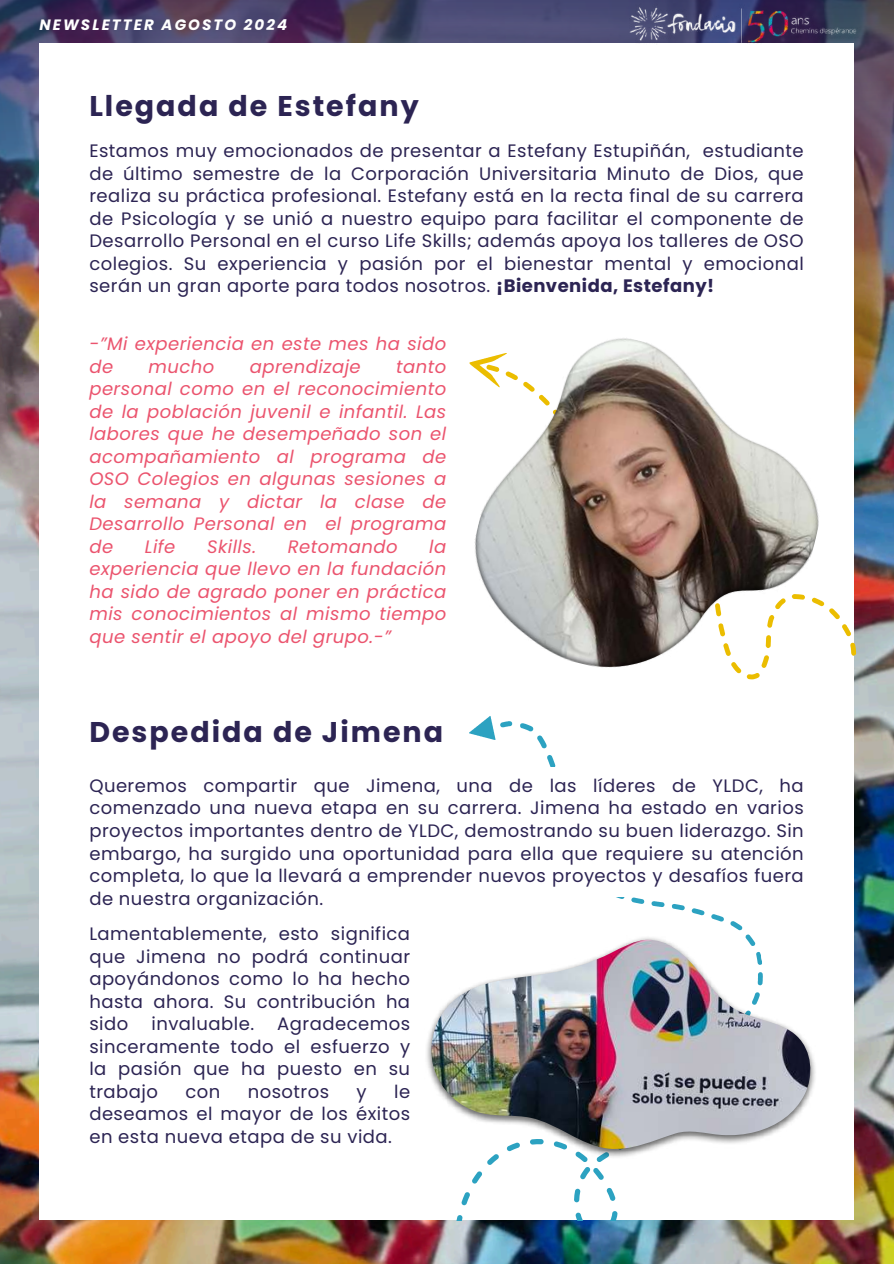
<style>
.page{position:relative;width:894px;height:1264px;background:#fff}
.page>*{position:absolute;margin:0;border:0;box-sizing:border-box;transform-origin:0 0}
.t1{font:700 28.5px "Poppins";letter-spacing:.07em;color:#2c2453}
.t2{font:18px/22.5px "Poppins";letter-spacing:.025em;color:#2c2453;text-align:justify}
.t3{font:italic 18px/22.5px "Poppins";letter-spacing:.025em;color:#eb546e;text-align:justify}
.t4{font:italic 700 15px "Poppins";letter-spacing:.14em;color:#fff}
.s1{font-weight:700}
</style>
<div class="page">
<img style="left:0;top:466px;width:893px;height:797px">
<img style="left:0;top:0;width:893px;height:466px">
<div style="left:39px;top:44px;width:814px;height:1175px;background:#fff"></div>
<img style="left:606px;top:0;width:270px;height:51px">
<svg style="left:469px;top:716px;width:43px;height:24px"></svg>
<svg style="left:520px;top:723px;width:26px;height:25px"></svg>
<svg style="left:547px;top:755px;width:8px;height:12px"></svg>
<svg style="left:616px;top:897px;width:88px;height:19px"></svg>
<svg style="left:711px;top:914px;width:13px;height:8px"></svg>
<svg style="left:730px;top:921px;width:19px;height:14px"></svg>
<svg style="left:457px;top:1158px;width:161px;height:61px"></svg>
<img style="left:426px;top:935px;width:390px;height:223px">
<img style="left:431px;top:939px;width:379px;height:210px">
<svg style="left:850px;top:642px;width:5px;height:13px"></svg>
<img style="left:469px;top:338px;width:381px;height:342px">
<p class="t4" style="left:39px;top:15px;width:249px">NEWSLETTER AGOSTO 2024</p>
<h1 class="t1" style="left:89px;top:86px;width:331px">Llegada de Estefany</h1>
<p class="t2" style="left:89px;top:139px;width:715px">Estamos muy emocionados de presentar a Estefany Estupiñán, estudiante de último semestre de la Corporación Universitaria Minuto de Dios, que realiza su práctica profesional. Estefany está en la recta final de su carrera de Psicología y se unió a nuestro equipo para facilitar el componente de Desarrollo Personal en el curso Life Skills; además apoya los talleres de OSO colegios. Su experiencia y pasión por el bienestar mental y emocional serán un gran aporte para todos nosotros. <span class="s1">¡Bienvenida, Estefany!</span></p>
<p class="t3" style="left:89px;top:333px;width:358px">-”Mi experiencia en este mes ha sido de</p>
<p class="t3" style="left:148px;top:355px;width:67px">mucho</p>
<p class="t3" style="left:250px;top:355px;width:112px">aprendizaje</p>
<p class="t3" style="left:89px;top:355px;width:358px;text-indent:306px">tanto personal como en el reconocimiento de la población juvenil e infantil. Las labores que he desempeñado son el acompañamiento al programa de OSO Colegios en algunas sesiones a la semana y dictar la clase de Desarrollo Personal en el programa de</p>
<p class="t3" style="left:145px;top:535px;width:32px">Life</p>
<p class="t3" style="left:207px;top:535px;width:51px">Skills.</p>
<p class="t3" style="left:287px;top:535px;width:111px">Retomando</p>
<p class="t3" style="left:89px;top:535px;width:358px;text-indent:340px">la experiencia que llevo en la fundación ha sido de agrado poner en práctica mis conocimientos al mismo tiempo que sentir el apoyo del grupo.-”</p>
<h1 class="t1" style="left:89px;top:712px;width:355px">Despedida de Jimena</h1>
<p class="t2" style="left:89px;top:774px;width:715px">Queremos compartir que Jimena, una de las líderes de YLDC, ha comenzado una nueva etapa en su carrera. Jimena ha estado en varios proyectos importantes dentro de YLDC, demostrando su buen liderazgo. Sin embargo, ha surgido una oportunidad para ella que requiere su atención completa, lo que la llevará a emprender nuevos proyectos y desafíos fuera de nuestra organización.</p>
<p class="t2" style="left:89px;top:922px;width:322px">Lamentablemente, esto significa que Jimena no podrá continuar apoyándonos como lo ha hecho hasta ahora. Su contribución ha sido</p>
<p class="t2" style="left:151px;top:1012px;width:104px">invaluable.</p>
<p class="t2" style="left:89px;top:1012px;width:322px;text-indent:188px">Agradecemos sinceramente todo el esfuerzo y la pasión que ha puesto en su trabajo</p>
<p class="t2" style="left:89px;top:1080px;width:322px;text-indent:304px">le deseamos el mayor de los éxitos en esta nueva etapa de su vida.</p>
<p class="t2" style="left:185px;top:1080px;width:36px">con</p>
<p class="t2" style="left:247px;top:1080px;width:83px">nosotros</p>
<p class="t2" style="left:356px;top:1080px;width:12px">y</p>
</div>
